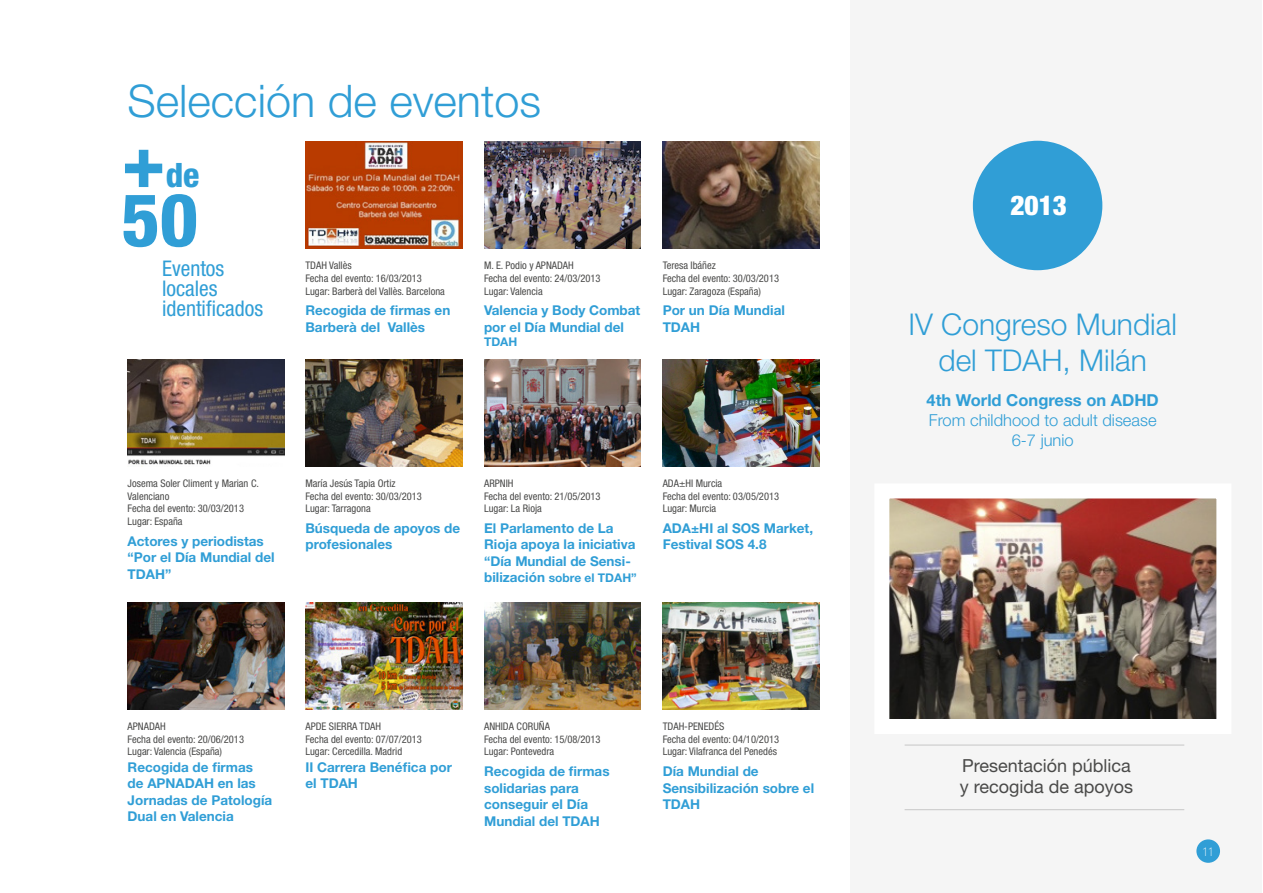
<style>
.page{position:relative;width:1263px;height:893px;background:#fff}
.page>*{position:absolute;margin:0;border:0;box-sizing:border-box;transform-origin:0 0}
.t1{font:800 condensed 73.65px "Helvetica Neue LT Std";color:#309ed6}
.t2{font:300 45px "Helvetica Neue LT Std";color:#309ed6}
.t3{font:800 condensed 33.6px "Helvetica Neue LT Std";color:#309ed6}
.t4{font:300 30px/36px "Helvetica Neue LT Std";color:#309ed6;text-align:center}
.t5{font:900 condensed 27.3px "Helvetica Neue LT Std";color:#fff}
.t6{font:condensed 21.6px/19.8px "Helvetica Neue LT Std";color:#309ed6}
.t7{font:18px/21px "Helvetica Neue LT Std";color:#4a4a49}
.t8{font:300 16.5px/19.8px "Helvetica Neue LT Std";color:#309ed6;text-align:center}
.t9{font:700 16.5px "Helvetica Neue LT Std";color:#309ed6}
.t10{font:700 13.5px/16.5px "Helvetica Neue LT Std";color:#309ed6}
.t11{font:700 12px "Helvetica Neue LT Std";color:#309ed6}
.t12{font:100 condensed 12px "Helvetica Neue LT Std";color:#fff}
.t13{font:condensed 10.5px/12.6px "Helvetica Neue LT Std";color:#4a4a49}
.s1{font-size:73.65px}
.s2{font-size:13.5px}
</style>
<div class="page">
<img style="left:305px;top:142px;width:157px;height:106px">
<img style="left:484px;top:141px;width:157px;height:107px">
<img style="left:663px;top:141px;width:156px;height:107px">
<img style="left:128px;top:359px;width:156px;height:106px">
<img style="left:305px;top:359px;width:157px;height:107px">
<img style="left:484px;top:359px;width:157px;height:107px">
<img style="left:663px;top:359px;width:156px;height:107px">
<img style="left:128px;top:602px;width:156px;height:107px">
<img style="left:305px;top:602px;width:157px;height:107px">
<img style="left:484px;top:602px;width:157px;height:107px">
<img style="left:663px;top:602px;width:156px;height:107px">
<div style="left:850px;top:0;width:412px;height:893px;background:#f5f5f5"></div>
<img style="left:890px;top:499px;width:325px;height:219px">
<div style="left:973px;top:141px;width:129px;height:129px;background:#309ed6;border-radius:50%"></div>
<hr style="left:904px;top:809px;width:280px;height:1px;background:#c7c7c7">
<hr style="left:904px;top:745px;width:280px;height:1px;background:#c7c7c7">
<div style="left:1196px;top:839px;width:24px;height:24px;background:#309ed6;border-radius:50%"></div>
<h2 class="t2" style="left:128px;top:74px;width:415px">Selección de eventos</h2>
<h3 class="t3" style="left:122px;top:154px;width:79px"><span class="s1">+</span>de</h3>
<h1 class="t1" style="left:122px;top:174px;width:78px">50</h1>
<h3 class="t6" style="left:162px;top:259px;width:103px">Eventos locales identificados</h3>
<p class="t13" style="left:305px;top:259px;width:141px">TDAH Vallès<br>Fecha del evento: 16/03/2013<br>Lugar: Barberà del Vallès. Barcelona</p>
<p class="t10" style="left:305px;top:302px;width:146px">Recogida de firmas en<br>Barberà del Vallès</p>
<p class="t13" style="left:484px;top:259px;width:118px">M. E. Podio y APNADAH<br>Fecha del evento: 24/03/2013<br>Lugar: Valencia</p>
<p class="t10" style="left:484px;top:302px;width:158px">Valencia y Body Combat por el Día Mundial del</p>
<p class="t11" style="left:484px;top:334px;width:35px">TDAH</p>
<p class="t13" style="left:663px;top:259px;width:118px">Teresa Ibáñez<br>Fecha del evento: 30/03/2013<br>Lugar: Zaragoza (España)</p>
<p class="t10" style="left:663px;top:302px;width:124px">Por un Día Mundial<br>TDAH</p>
<p class="t13" style="left:128px;top:477px;width:133px">Josema Soler Climent y Marian C.<br>Valenciano<br>Fecha del evento: 30/03/2013<br>Lugar: España</p>
<p class="t10" style="left:128px;top:532px;width:148px">Actores y periodistas “Por el Día Mundial del<br>TDAH”</p>
<p class="t13" style="left:305px;top:477px;width:118px">María Jesús Tapia Ortiz<br>Fecha del evento: 30/03/2013<br>Lugar: Tarragona</p>
<p class="t10" style="left:305px;top:520px;width:156px">Búsqueda de apoyos de profesionales</p>
<p class="t13" style="left:484px;top:477px;width:118px">ARPNIH<br>Fecha del evento: 21/05/2013<br>Lugar: La Rioja</p>
<p class="t10" style="left:484px;top:520px;width:153px">El Parlamento de La<br>Rioja apoya la iniciativa “Día Mundial de Sensi-</p>
<p class="t11" style="left:484px;top:571px;width:154px"><span class="s2">bilización</span> sobre el TDAH”</p>
<p class="t13" style="left:663px;top:477px;width:118px">ADA±HI Murcia<br>Fecha del evento: 03/05/2013<br>Lugar: Murcia</p>
<p class="t10" style="left:663px;top:520px;width:152px">ADA±HI al SOS Market,<br>Festival SOS 4.8</p>
<p class="t13" style="left:128px;top:720px;width:118px">APNADAH<br>Fecha del evento: 20/06/2013<br>Lugar: Valencia (España)</p>
<p class="t10" style="left:128px;top:758px;width:146px">Recogida de firmas de APNADAH en las<br>Jornadas de Patología<br>Dual en Valencia</p>
<p class="t13" style="left:305px;top:720px;width:118px">APDE SIERRA TDAH<br>Fecha del evento: 07/07/2013<br>Lugar: Cercedilla. Madrid</p>
<p class="t10" style="left:305px;top:758px;width:148px">II Carrera Benéfica por el TDAH</p>
<p class="t13" style="left:484px;top:720px;width:118px">ANHIDA CORUÑA<br>Fecha del evento: 15/08/2013<br>Lugar: Pontevedra</p>
<p class="t10" style="left:484px;top:763px;width:127px">Recogida de firmas solidarias para conseguir el Día<br>Mundial del TDAH</p>
<p class="t13" style="left:663px;top:720px;width:118px">TDAH-PENEDÉS<br>Fecha del evento: 04/10/2013<br>Lugar: Vilafranca del Penedés</p>
<p class="t10" style="left:663px;top:763px;width:153px">Día Mundial de<br>Sensibilización sobre el<br>TDAH</p>
<h3 class="t5" style="left:1010px;top:189px;width:58px">2013</h3>
<h3 class="t4" style="left:908px;top:305px;width:270px">IV Congreso Mundial del TDAH, Milán</h3>
<h3 class="t9" style="left:926px;top:390px;width:234px">4th World Congress on ADHD</h3>
<h3 class="t8" style="left:929px;top:410px;width:229px">From childhood to adult disease<br>6-7 junio</h3>
<h3 class="t7" style="left:960px;top:755px;width:175px">Presentación pública y recogida de apoyos</h3>
<p class="t12" style="left:1202px;top:845px;width:13px">11</p>
</div>
